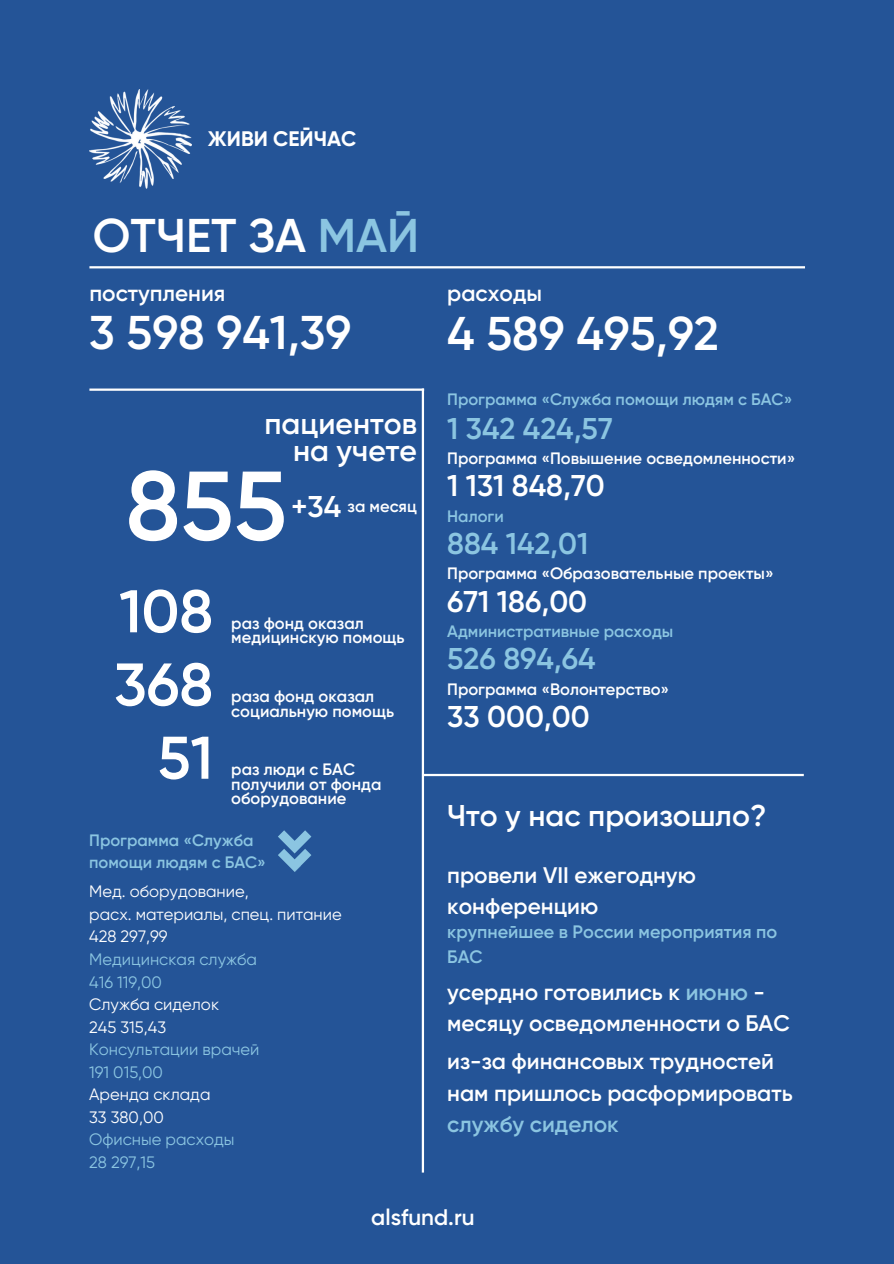
<style>
.page{position:relative;width:894px;height:1264px;background:#fff}
.page>*{position:absolute;margin:0;border:0;box-sizing:border-box;transform-origin:0 0}
.t1{font:600 97.5px "Gilroy";color:#fff}
.t2{font:600 60px/73.2px "Gilroy";color:#fff;text-align:right}
.t3{font:600 47.25px "Gilroy";color:#fff}
.t4{font:600 30px/27px "Gilroy";color:#fff;text-align:right}
.t5{font:600 30px "Gilroy";color:#8bc5e1}
.t6{font:600 22.5px/31.5px "Gilroy";color:#fff}
.t7{font:600 22.5px "Gilroy";color:#8bc5e1}
.t8{font:700 21px "Gilroy";color:#fff}
.t9{font:600 18px/24.8px "Gilroy";color:#8bc5e1}
.t10{font:600 16.5px/14.7px "Gilroy";color:#fff}
.t11{font:16.5px/22.5px "Gilroy";color:#fff}
.t12{font:600 16.5px/22.5px "Gilroy";color:#8bc5e1}
.t13{font:16.5px/22.5px "Gilroy";color:#8bc5e1}
.s1{color:#8bc5e1}
.s2{font-size:30px}
</style>
<div class="page">
<div style="left:0;top:0;width:893px;height:1263px;background:#245497"></div>
<img style="left:89px;top:89px;width:103px;height:99px">
<hr style="left:89px;top:266px;width:715px;height:2px;background:#fff">
<hr style="left:89px;top:388px;width:335px;height:3px;background:#fff">
<hr style="left:423px;top:774px;width:380px;height:2px;background:#fff">
<hr style="left:421px;top:388px;width:3px;height:784px;background:#fff">
<svg style="left:278px;top:830px;width:33px;height:42px"></svg>
<p class="t8" style="left:208px;top:126px;width:150px">ЖИВИ СЕЙЧАС</p>
<h3 class="t3" style="left:93px;top:208px;width:328px">ОТЧЕТ ЗА <span class="s1">МАЙ</span></h3>
<h3 class="t6" style="left:89px;top:278px;width:137px">поступления</h3>
<h3 class="t6" style="left:447px;top:278px;width:96px">расходы</h3>
<h3 class="t3" style="left:89px;top:304px;width:263px">3 598 941,39</h3>
<h3 class="t4" style="left:264px;top:410px;width:154px">пациентов на учете</h3>
<p class="t10" style="left:291px;top:499px;width:127px"><span class="s2">+34</span> за месяц</p>
<h1 class="t1" style="left:126px;top:448px;width:163px">855</h1>
<h2 class="t2" style="left:114px;top:575px;width:100px">108<br>368<br>51</h2>
<p class="t10" style="left:231px;top:615px;width:175px">раз фонд оказал медицинскую помощь</p>
<p class="t10" style="left:231px;top:689px;width:164px">раза фонд оказал социальную помощь</p>
<p class="t10" style="left:231px;top:762px;width:151px">раз люди с БАС получили от фонда оборудование</p>
<p class="t12" style="left:89px;top:828px;width:178px">Программа «Служба помощи людям с БАС»</p>
<p class="t11" style="left:89px;top:880px;width:254px">Мед. оборудование,<br>расх. материалы, спец. питание<br>428 297,99</p>
<p class="t13" style="left:89px;top:948px;width:169px">Медицинская служба<br>416 119,00</p>
<p class="t11" style="left:89px;top:993px;width:131px">Служба сиделок<br>245 315,43</p>
<p class="t13" style="left:89px;top:1038px;width:172px">Консультации врачей<br>191 015,00</p>
<p class="t11" style="left:89px;top:1083px;width:123px">Аренда склада<br>33 380,00</p>
<p class="t13" style="left:89px;top:1128px;width:147px">Офисные расходы<br>28 297,15</p>
<h3 class="t3" style="left:447px;top:306px;width:273px">4 589 495,92</h3>
<p class="t12" style="left:447px;top:388px;width:346px">Программа «Служба помощи людям с БАС»</p>
<h3 class="t5" style="left:447px;top:410px;width:167px">1 342 424,57</h3>
<p class="t10" style="left:447px;top:451px;width:349px">Программа «Повышение осведомленности»</p>
<h3 class="t4" style="left:447px;top:472px;width:159px">1 131 848,70</h3>
<p class="t12" style="left:447px;top:504px;width:58px">Налоги</p>
<h3 class="t5" style="left:447px;top:526px;width:143px">884 142,01</h3>
<p class="t10" style="left:447px;top:566px;width:328px">Программа «Образовательные проекты»</p>
<h3 class="t4" style="left:447px;top:588px;width:141px">671 186,00</h3>
<p class="t12" style="left:447px;top:620px;width:227px">Административные расходы</p>
<h3 class="t5" style="left:447px;top:641px;width:150px">526 894,64</h3>
<h3 class="t4" style="left:447px;top:703px;width:144px">33 000,00</h3>
<p class="t10" style="left:447px;top:681px;width:223px">Программа «Волонтерство»</p>
<h3 class="t4" style="left:447px;top:802px;width:320px">Что у нас произошло?</h3>
<h3 class="t6" style="left:447px;top:859px;width:250px">провели VII ежегодную конференцию</h3>
<p class="t9" style="left:447px;top:919px;width:331px">крупнейшее в России мероприятия по<br>БАС</p>
<h3 class="t6" style="left:447px;top:976px;width:344px">усердно готовились к <span class="s1">июню</span> - месяцу осведомленности о БАС</h3>
<h3 class="t6" style="left:447px;top:1045px;width:347px">из-за финансовых трудностей нам пришлось расформировать</h3>
<h3 class="t7" style="left:447px;top:1111px;width:173px">службу сиделок</h3>
<h3 class="t6" style="left:371px;top:1201px;width:105px">alsfund.ru</h3>
</div>
